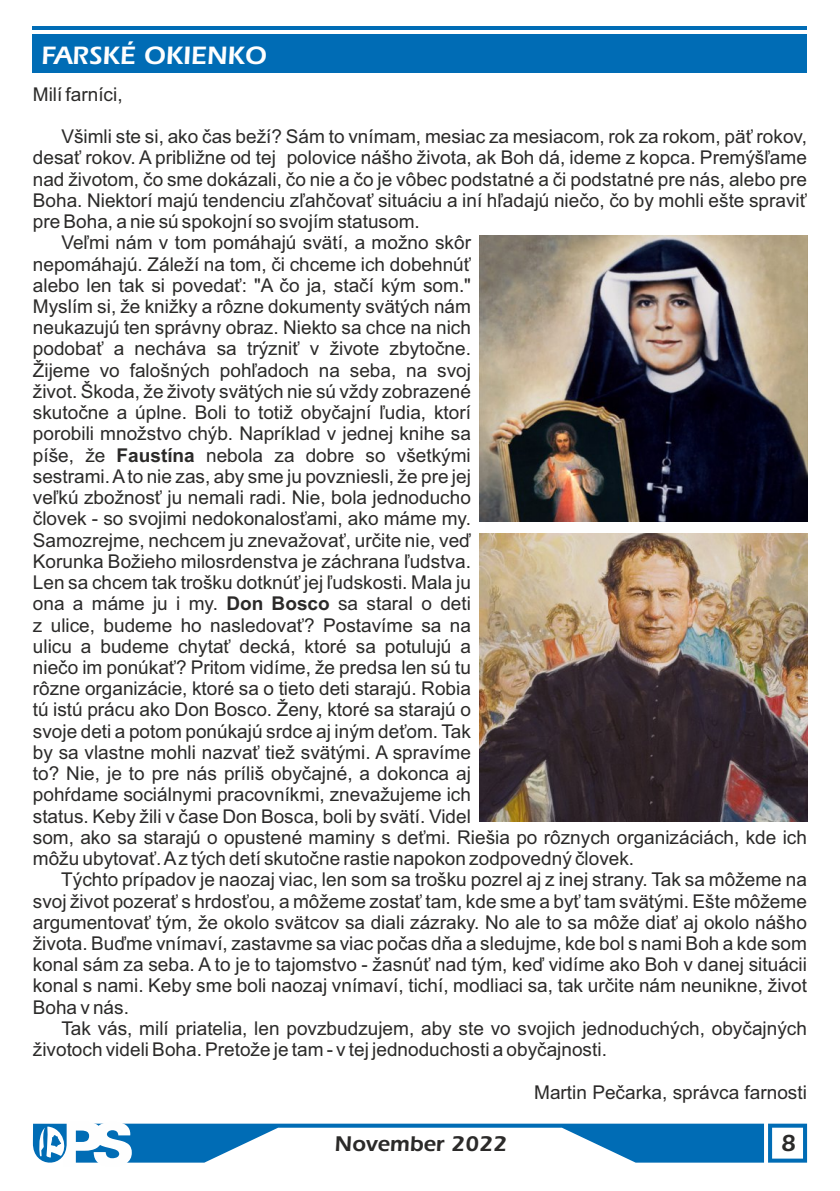
<style>
.page{position:relative;width:840px;height:1191px;background:#fff}
.page>*{position:absolute;margin:0;border:0;box-sizing:border-box;transform-origin:0 0}
.t1{font:900 26px "Erie";color:#fefefe}
.t2{font:900 24px "Erie";color:#2b2a29}
.t3{font:900 22px "Erie";color:#2b2a29}
.t4{font:19px/21.2px "Arial";color:#2b2a29}
.s1{font-weight:700}
</style>
<div class="page">
<div style="left:33px;top:34px;width:773px;height:39px;background:#006cb5"></div>
<hr style="left:33px;top:27px;width:773px;height:3px;background:#006cb5">
<svg style="left:32px;top:1123px;width:774px;height:40px"></svg>
<img style="left:479px;top:533px;width:327px;height:288px">
<img style="left:479px;top:235px;width:327px;height:287px">
<h1 class="t1" style="left:41px;top:44px;width:227px">FARSKÉ OKIENKO</h1>
<p class="t4" style="left:33px;top:85px;width:91px">Milí farníci,</p>
<p class="t4" style="left:33px;top:128px;width:775px;text-align:justify;text-indent:28px">Všimli ste si, ako čas beží? Sám to vnímam, mesiac za mesiacom, rok za rokom, päť rokov, desať rokov. A približne od tej polovice nášho života, ak Boh dá, ideme z kopca. Premýšľame nad životom, čo sme dokázali, čo nie a čo je vôbec podstatné a či podstatné pre nás, alebo pre Boha. Niektorí majú tendenciu zľahčovať situáciu a iní hľadajú niečo, čo by mohli ešte spraviť pre Boha, a nie sú spokojní so svojím statusom.</p>
<p class="t4" style="left:33px;top:234px;width:775px;text-indent:29px">Veľmi nám v tom pomáhajú svätí, a možno skôr<br>nepomáhajú. Záleží na tom, či chceme ich dobehnúť<br>alebo len tak si povedať: "A čo ja, stačí kým som."<br>Myslím si, že knižky a rôzne dokumenty svätých nám<br>neukazujú ten správny obraz. Niekto sa chce na nich<br>podobať a necháva sa trýzniť v živote zbytočne.<br>Žijeme vo falošných pohľadoch na seba, na svoj<br>život. Škoda, že životy svätých nie sú vždy zobrazené<br>skutočne a úplne. Boli to totiž obyčajní ľudia, ktorí<br>porobili množstvo chýb. Napríklad v jednej knihe sa<br>píše, že <span class="s1">Faustína</span> nebola za dobre so všetkými<br>sestrami. Ato nie zas, aby sme ju povzniesli, že pre jej<br>veľkú zbožnosť ju nemali radi. Nie, bola jednoducho<br>človek - so svojimi nedokonalosťami, ako máme my.<br>Samozrejme, nechcem ju znevažovať, určite nie, veď<br>Korunka Božieho milosrdenstva je záchrana ľudstva.<br>Len sa chcem tak trošku dotknúť jej ľudskosti. Mala ju<br>ona a máme ju i my. <span class="s1">Don Bosco</span> sa staral o deti<br>z ulice, budeme ho nasledovať? Postavíme sa na<br>ulicu a budeme chytať decká, ktoré sa potulujú a<br>niečo im ponúkať? Pritom vidíme, že predsa len sú tu<br>rôzne organizácie, ktoré sa o tieto deti starajú. Robia<br>tú istú prácu ako Don Bosco. Ženy, ktoré sa starajú o<br>svoje deti a potom ponúkajú srdce aj iným deťom. Tak<br>by sa vlastne mohli nazvať tiež svätými. A spravíme<br>to? Nie, je to pre nás príliš obyčajné, a dokonca aj<br>pohŕdame sociálnymi pracovníkmi, znevažujeme ich<br>status. Keby žili v čase Don Bosca, boli by svätí. Videl<br>som, ako sa starajú o opustené maminy s deťmi. Riešia po rôznych organizáciách, kde ich môžu ubytovať. Az tých detí skutočne rastie napokon zodpovedný človek.</p>
<p class="t4" style="left:33px;top:870px;width:775px;text-align:justify;text-indent:28px">Týchto prípadov je naozaj viac, len som sa trošku pozrel aj z inej strany. Tak sa môžeme na svoj život pozerať s hrdosťou, a môžeme zostať tam, kde sme a byť tam svätými. Ešte môžeme argumentovať tým, že okolo svätcov sa diali zázraky. No ale to sa môže diať aj okolo nášho života. Buďme vnímaví, zastavme sa viac počas dňa a sledujme, kde bol s nami Boh a kde som konal sám za seba. A to je to tajomstvo - žasnúť nad tým, keď vidíme ako Boh v danej situácii konal s nami. Keby sme boli naozaj vnímaví, tichí, modliaci sa, tak určite nám neunikne, život Boha v nás.</p>
<p class="t4" style="left:33px;top:1019px;width:775px;text-indent:28px">Tak vás, milí priatelia, len povzbudzujem, aby ste vo svojich jednoduchých, obyčajných životoch videli Boha. Pretože je tam - v tej jednoduchosti a obyčajnosti.</p>
<p class="t4" style="left:534px;top:1083px;width:274px">Martin Pečarka, správca farnosti</p>
<p class="t3" style="left:334px;top:1134px;width:174px">November 2022</p>
<p class="t2" style="left:780px;top:1132px;width:17px">8</p>
</div>
